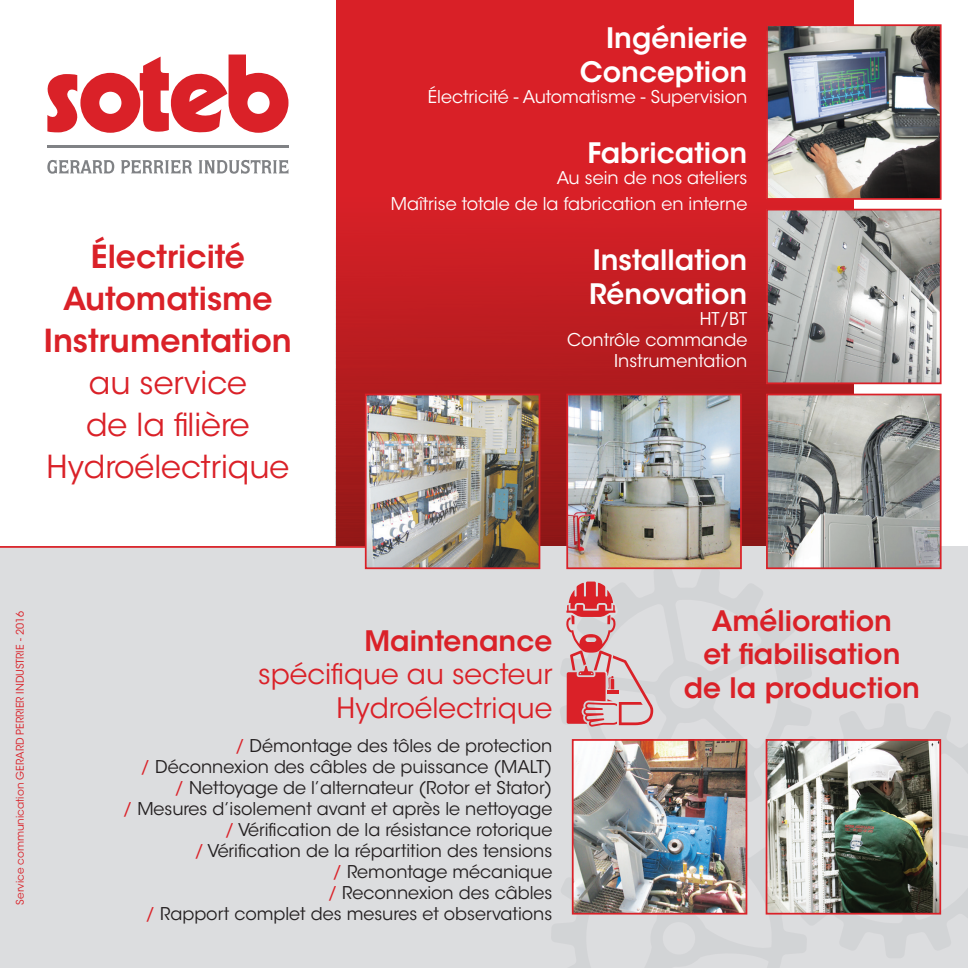
<style>
.page{position:relative;width:968px;height:968px;background:#fff}
.page>*{position:absolute;margin:0;border:0;box-sizing:border-box;transform-origin:0 0}
.t1{font:600 31.5px "ITC Avant Garde Std";color:#da2128}
.t2{font:31.5px "ITC Avant Garde Std";color:#da2128}
.t3{font:600 28px "ITC Avant Garde Std";color:#fff}
.t4{font:600 28px "ITC Avant Garde Std";color:#da2128}
.t5{font:28px/33.6px "ITC Avant Garde Std";color:#da2128;text-align:right}
.t6{font:17.5px "ITC Avant Garde Std";color:#231f20}
.t7{font:17.5px "ITC Avant Garde Std";color:#fff}
.t8{font:10.5px "ITC Avant Garde Std";color:#da2128}
.s1{color:#da2128}
</style>
<div class="page">
<svg style="left:336px;top:0;width:517px;height:546px;background:#ca1e24"></svg>
<div style="left:0;top:546px;width:967px;height:421px;background:#dcdddf"></div>
<svg style="left:806px;top:739px;width:136px;height:176px"></svg>
<svg style="left:566px;top:565px;width:246px;height:245px"></svg>
<svg style="left:571px;top:810px;width:235px;height:105px"></svg>
<img style="left:769px;top:27px;width:169px;height:170px">
<div style="left:766px;top:24px;width:175px;height:176px;border:2px solid #da2128"></div>
<img style="left:768px;top:742px;width:169px;height:169px">
<div style="left:765px;top:739px;width:175px;height:175px;border:2px solid #da2128"></div>
<img style="left:574px;top:742px;width:170px;height:169px">
<div style="left:571px;top:739px;width:176px;height:175px;border:2px solid #da2128"></div>
<img style="left:769px;top:212px;width:169px;height:169px">
<div style="left:766px;top:209px;width:175px;height:175px;border:2px solid #da2128"></div>
<svg style="left:566px;top:581px;width:87px;height:145px"></svg>
<hr style="left:0;top:546px;width:404px;height:1px;background:#da2128">
<img style="left:769px;top:396px;width:169px;height:170px">
<div style="left:766px;top:393px;width:175px;height:176px;border:2px solid #da2128"></div>
<img style="left:569px;top:396px;width:169px;height:170px">
<div style="left:566px;top:393px;width:175px;height:176px;border:2px solid #da2128"></div>
<img style="left:368px;top:396px;width:169px;height:170px">
<div style="left:365px;top:393px;width:175px;height:176px;border:2px solid #da2128"></div>
<svg style="left:47px;top:54px;width:241px;height:79px"></svg>
<svg style="left:47px;top:160px;width:67px;height:14px"></svg>
<svg style="left:121px;top:160px;width:71px;height:14px"></svg>
<svg style="left:198px;top:160px;width:90px;height:14px"></svg>
<hr style="left:47px;top:145px;width:241px;height:3px;background:#808285">
<p class="t1" style="left:91px;top:236px;width:155px">Électricité</p>
<p class="t1" style="left:63px;top:278px;width:211px">Automatisme</p>
<p class="t1" style="left:44px;top:320px;width:249px">Instrumentation</p>
<p class="t2" style="left:89px;top:363px;width:160px">au service</p>
<p class="t2" style="left:86px;top:405px;width:165px">de la filière</p>
<p class="t2" style="left:47px;top:447px;width:244px">Hydroélectrique</p>
<p class="t3" style="left:606px;top:20px;width:143px">Ingénierie</p>
<p class="t3" style="left:579px;top:54px;width:169px">Conception</p>
<p class="t7" style="left:428px;top:86px;width:321px">Électricité - Automatisme - Supervision</p>
<p class="t3" style="left:587px;top:135px;width:161px">Fabrication</p>
<p class="t7" style="left:556px;top:167px;width:192px">Au sein de nos ateliers</p>
<p class="t7" style="left:391px;top:193px;width:358px">Maîtrise totale de la fabrication en interne</p>
<p class="t3" style="left:592px;top:242px;width:156px">Installation</p>
<p class="t3" style="left:589px;top:276px;width:160px">Rénovation</p>
<p class="t7" style="left:699px;top:308px;width:49px">HT/BT</p>
<p class="t7" style="left:567px;top:329px;width:182px">Contrôle commande</p>
<p class="t7" style="left:614px;top:350px;width:135px">Instrumentation</p>
<p class="t8" style="left:14px;top:904px;width:295px;rotate:-90deg">Service communication GERARD PERRIER INDUSTRIE - 2016</p>
<p class="t4" style="left:364px;top:622px;width:189px">Maintenance</p>
<p class="t5" style="left:258px;top:657px;width:296px">spécifique au secteur<br>Hydroélectrique</p>
<p class="t6" style="left:235px;top:735px;width:319px"><span class="s1">/</span> Démontage des tôles de protection</p>
<p class="t6" style="left:141px;top:756px;width:413px"><span class="s1">/</span> Déconnexion des câbles de puissance (MALT)</p>
<p class="t6" style="left:174px;top:777px;width:379px"><span class="s1">/</span> Nettoyage de l’alternateur (Rotor et Stator)</p>
<p class="t6" style="left:123px;top:798px;width:431px"><span class="s1">/</span> Mesures d’isolement avant et après le nettoyage</p>
<p class="t6" style="left:225px;top:819px;width:329px"><span class="s1">/</span> Vérification de la résistance rotorique</p>
<p class="t6" style="left:194px;top:840px;width:359px"><span class="s1">/</span> Vérification de la répartition des tensions</p>
<p class="t6" style="left:332px;top:861px;width:221px"><span class="s1">/</span> Remontage mécanique</p>
<p class="t6" style="left:327px;top:882px;width:226px"><span class="s1">/</span> Reconnexion des câbles</p>
<p class="t6" style="left:145px;top:903px;width:408px"><span class="s1">/</span> Rapport complet des mesures et observations</p>
<p class="t4" style="left:711px;top:602px;width:182px">Amélioration</p>
<p class="t4" style="left:703px;top:636px;width:198px">et fiabilisation</p>
<p class="t4" style="left:683px;top:670px;width:238px">de la production</p>
</div>
